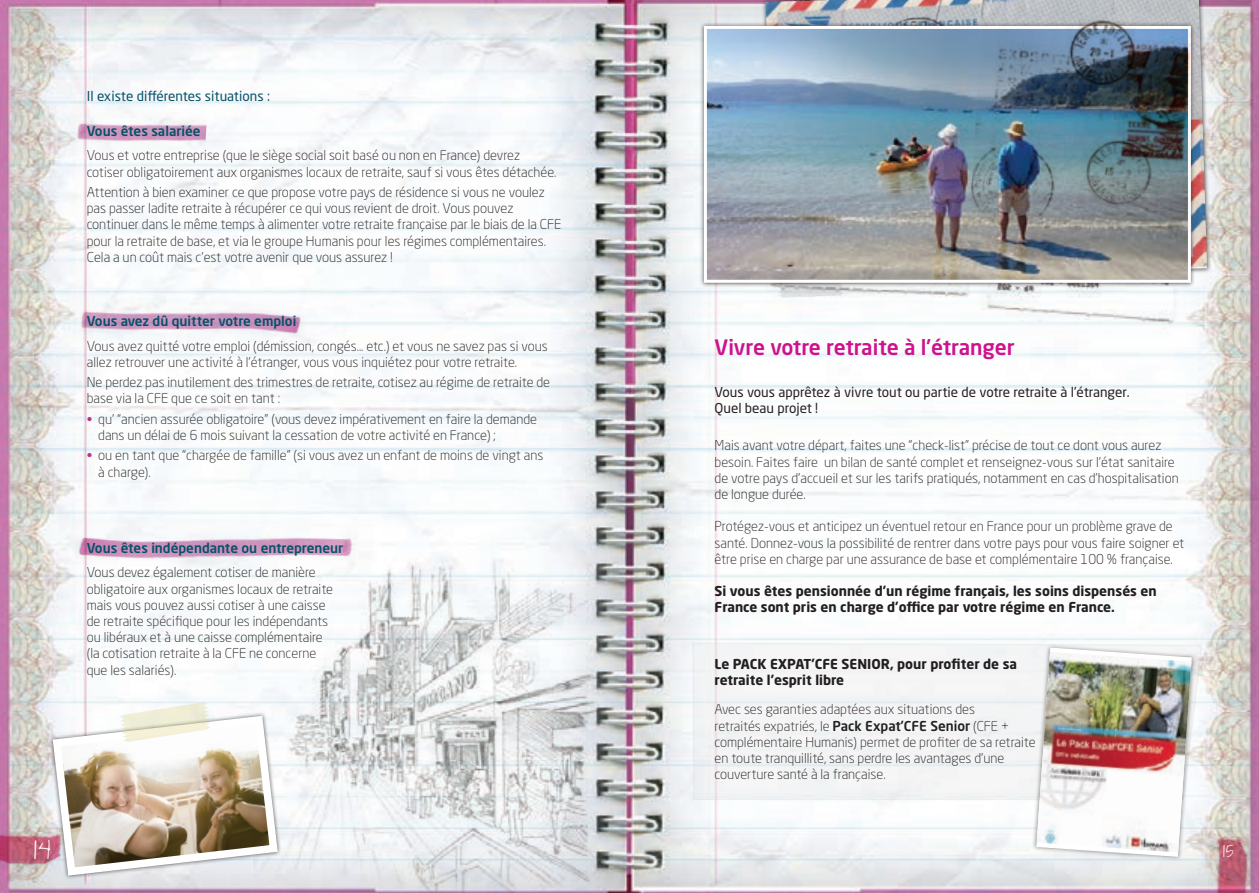
<style>
.page{position:relative;width:1259px;height:893px;background:#fff}
.page>*{position:absolute;margin:0;border:0;box-sizing:border-box;transform-origin:0 0}
.t1{font:500 21px "Neo Sans Std";color:#ce118c}
.t2{font:21px "Janda Everyday Casual";color:#fff}
.t3{font:300 13.5px/16.2px "Neo Sans Std";color:#231f20}
.t4{font:700 13.5px/16.2px "Neo Sans Std";color:#231f20}
.t5{font:500 13.5px "Neo Sans Std";color:#065168}
.t6{font:13.5px "Neo Sans Std";color:#231f20}
.t7{font:13.5px "Neo Sans Std";color:#065168}
.t8{font:13.5px "Janda Everyday Casual";color:#fff}
.s1{color:#b43389}
.s2{font-weight:500}
</style>
<div class="page">
<img style="left:0;top:0;width:1259px;height:893px">
<img style="left:253px;top:559px;width:385px;height:334px">
<img style="left:0;top:827px;width:49px;height:43px">
<img style="left:1208px;top:838px;width:42px;height:55px">
<img style="left:60px;top:105px;width:147px;height:54px">
<img style="left:63px;top:293px;width:254px;height:62px">
<img style="left:57px;top:514px;width:317px;height:60px">
<div style="left:691px;top:642px;width:512px;height:159px;background:#f3f4f5"></div>
<img style="left:767px;top:286px;width:431px;height:47px">
<img style="left:765px;top:0;width:442px;height:281px">
<svg style="left:778px;top:287px;width:65px;height:11px"></svg>
<div style="left:699px;top:21px;width:496px;height:266px;background:#231f20;opacity:.75"></div>
<img style="left:708px;top:30px;width:479px;height:249px">
<div style="left:704px;top:26px;width:487px;height:257px;border:3px solid #fff"></div>
<img style="left:968px;top:12px;width:265px;height:228px">
<div style="left:1032px;top:643px;width:164px;height:218px;background:#231f20;opacity:.5"></div>
<svg style="left:1036px;top:648px;width:155px;height:209px"></svg>
<img style="left:1036px;top:652px;width:155px;height:200px">
<img style="left:49px;top:702px;width:233px;height:178px">
<p class="t7" style="left:87px;top:87px;width:185px">Il existe différentes situations :</p>
<p class="t5" style="left:87px;top:122px;width:115px">Vous êtes salariée</p>
<p class="t3" style="left:87px;top:147px;width:471px">Vous et votre entreprise (que le siège social soit basé ou non en France) devrez cotiser obligatoirement aux organismes locaux de retraite, sauf si vous êtes détachée.</p>
<p class="t3" style="left:87px;top:184px;width:476px">Attention à bien examiner ce que propose votre pays de résidence si vous ne voulez pas passer ladite retraite à récupérer ce qui vous revient de droit. Vous pouvez continuer dans le même temps à alimenter votre retraite française par le biais de la CFE pour la retraite de base, et via le groupe Humanis pour les régimes complémentaires.<br>Cela a un coût mais c’est votre avenir que vous assurez !</p>
<p class="t5" style="left:87px;top:312px;width:211px">Vous avez dû quitter votre emploi</p>
<p class="t3" style="left:87px;top:337px;width:462px">Vous avez quitté votre emploi (démission, congés... etc.) et vous ne savez pas si vous allez retrouver une activité à l’étranger, vous vous inquiétez pour votre retraite.</p>
<p class="t3" style="left:87px;top:374px;width:465px">Ne perdez pas inutilement des trimestres de retraite, cotisez au régime de retraite de base via la CFE que ce soit en tant :</p>
<p class="t3" style="left:98px;top:411px;width:440px;text-indent:-11px"><span class="s1">•</span> qu’ “ancien assurée obligatoire” (vous devez impérativement en faire la demande dans un délai de 6 mois suivant la cessation de votre activité en France) ;</p>
<p class="t3" style="left:98px;top:447px;width:447px;text-indent:-11px"><span class="s1">•</span> ou en tant que “chargée de famille” (si vous avez un enfant de moins de vingt ans à charge).</p>
<p class="t5" style="left:87px;top:539px;width:258px">Vous êtes indépendante ou entrepreneur</p>
<p class="t3" style="left:87px;top:564px;width:248px">Vous devez également cotiser de manière obligatoire aux organismes locaux de retraite mais vous pouvez aussi cotiser à une caisse de retraite spécifique pour les indépendants ou libéraux et à une caisse complémentaire (la cotisation retraite à la CFE ne concerne que les salariés).</p>
<p class="t1" style="left:714px;top:334px;width:302px">Vivre votre retraite à l’étranger</p>
<p class="t6" style="left:714px;top:383px;width:416px">Vous vous apprêtez à vivre tout ou partie de votre retraite à l’étranger.</p>
<p class="t6" style="left:714px;top:400px;width:105px">Quel beau projet !</p>
<p class="t3" style="left:714px;top:437px;width:466px">Mais avant votre départ, faites une “check-list” précise de tout ce dont vous aurez besoin. Faites faire un bilan de santé complet et renseignez-vous sur l’état sanitaire de votre pays d’accueil et sur les tarifs pratiqués, notamment en cas d’hospitalisation de longue durée.</p>
<p class="t3" style="left:714px;top:518px;width:471px">Protégez-vous et anticipez un éventuel retour en France pour un problème grave de santé. Donnez-vous la possibilité de rentrer dans votre pays pour vous faire soigner et être prise en charge par une assurance de base et complémentaire 100 % française.</p>
<p class="t4" style="left:714px;top:583px;width:444px">Si vous êtes pensionnée d’un régime français, les soins dispensés en<br>France sont pris en charge d’office par votre régime en France.</p>
<p class="t4" style="left:714px;top:656px;width:304px">Le PACK EXPAT’CFE SENIOR, pour profiter de sa retraite l’esprit libre</p>
<p class="t3" style="left:714px;top:701px;width:322px">Avec ses garanties adaptées aux situations des<br>retraités expatriés, le <span class="s2">Pack Expat’CFE Senior</span> (CFE + complémentaire Humanis) permet de profiter de sa retraite en toute tranquillité, sans perdre les avantages d’une couverture santé à la française.</p>
<h1 class="t2" style="left:34px;top:839px;width:18px">14</h1>
<p class="t8" style="left:1222px;top:845px;width:12px">15</p>
</div>
